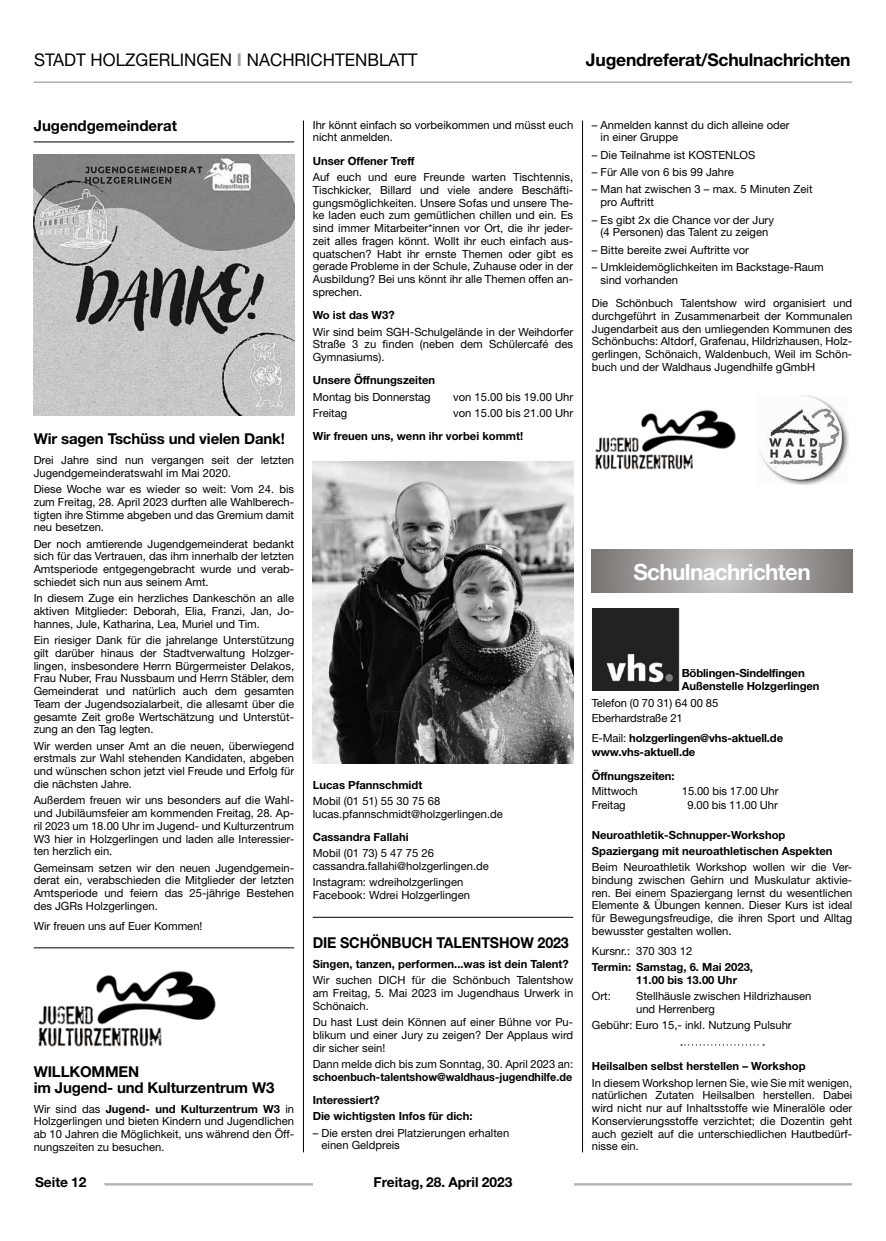
<style>
.page{position:relative;width:886px;height:1241px;background:#fff}
.page>*{position:absolute;margin:0;border:0;box-sizing:border-box;transform-origin:0 0}
.t1{font:700 22.5px "Helvetica Neue";letter-spacing:-.03em;color:#fff}
.t2{font:17.5px "Helvetica Neue LT Std";color:#000}
.t3{font:700 17.5px "Helvetica Neue LT Std";letter-spacing:-.01em;color:#000}
.t4{font:700 15px/16.2px "Helvetica Neue LT Std";letter-spacing:-.01em;color:#000}
.t5{font:700 15px "Helvetica Neue LT Std";letter-spacing:-.01em;color:#000;scale:.95 1}
.t6{font:700 13.75px "Helvetica Neue LT Std";color:#000}
.t7{font:11.25px/12.8px "Helvetica Neue LT Std";color:#000;text-align:justify}
.t8{font:700 11.25px/12.8px "Helvetica Neue LT Std";color:#000}
.t9{font:700 11.25px/23.4px "Helvetica Neue LT Std";color:#000;scale:.96 1}
.t10{font:700 8.38px/9.2px "Helvetica";color:#000}
.s1{font-weight:700;color:#a19f9d}
.s2{font-weight:700}
.s3{font-weight:400}
</style>
<div class="page">
<hr style="left:104px;top:1182px;width:748px;height:3px;background:#b7b6b4">
<div style="left:313px;top:1176px;width:260px;height:18px;background:#fff"></div>
<hr style="left:303px;top:120px;width:1px;height:1032px;background:#000">
<hr style="left:582px;top:120px;width:1px;height:1032px;background:#000">
<hr style="left:34px;top:81px;width:818px;height:2px;background:#a19f9d">
<hr style="left:34px;top:947px;width:260px;height:1px;background:#000">
<hr style="left:34px;top:142px;width:260px;height:1px;background:#000">
<img style="left:34px;top:155px;width:260px;height:260px">
<img style="left:38px;top:970px;width:178px;height:77px">
<hr style="left:313px;top:916px;width:260px;height:1px;background:#000">
<img style="left:313px;top:461px;width:260px;height:302px">
<svg style="left:681px;top:1044px;width:83px;height:1px"></svg>
<img style="left:758px;top:395px;width:91px;height:89px">
<img style="left:595px;top:410px;width:141px;height:60px">
<svg style="left:592px;top:549px;width:260px;height:43px;background:#a09e9c"></svg>
<div style="left:592px;top:609px;width:90px;height:83px;background:#222"></div>
<img style="left:606px;top:609px;width:76px;height:81px">
<h2 class="t2" style="left:34px;top:49px;width:385px">STADT HOLZGERLINGEN <span class="s1">I</span> NACHRICHTENBLATT</h2>
<h2 class="t3" style="left:586px;top:49px;width:266px">Jugendreferat/Schulnachrichten</h2>
<h3 class="t4" style="left:34px;top:117px;width:145px">Jugendgemeinderat</h3>
<h3 class="t4" style="left:34px;top:430px;width:253px">Wir sagen Tschüss und vielen Dank!</h3>
<p class="t7" style="left:34px;top:453px;width:262px">Drei Jahre sind nun vergangen seit der letzten<br>Jugendgemeinderatswahl im Mai 2020.</p>
<p class="t7" style="left:34px;top:482px;width:262px">Diese Woche war es wieder so weit: Vom 24. bis zum Freitag, 28. April 2023 durften alle Wahlberech&shy;tigten ihre Stimme abgeben und das Gremium damit neu besetzen.</p>
<p class="t7" style="left:34px;top:537px;width:262px">Der noch amtierende Jugendgemeinderat bedankt sich für das Vertrauen, das ihm innerhalb der letzten Amtsperiode entgegengebracht wurde und verab&shy;schiedet sich nun aus seinem Amt.</p>
<p class="t7" style="left:34px;top:591px;width:262px">In diesem Zuge ein herzliches Dankeschön an alle aktiven Mitglieder: Deborah, Elia, Franzi, Jan, Jo&shy;hannes, Jule, Katharina, Lea, Muriel und Tim.</p>
<p class="t7" style="left:34px;top:633px;width:262px">Ein riesiger Dank für die jahrelange Unterstützung gilt darüber hinaus der Stadtverwaltung Holzger&shy;lingen, insbesondere Herrn Bürgermeister Delakos, Frau Nuber, Frau Nussbaum und Herrn Stäbler, dem Gemeinderat und natürlich auch dem gesamten Team der Jugendsozialarbeit, die allesamt über die gesamte Zeit große Wertschätzung und Unterstüt&shy;zung an den Tag legten.</p>
<p class="t7" style="left:34px;top:739px;width:262px">Wir werden unser Amt an die neuen, überwiegend erstmals zur Wahl stehenden Kandidaten, abgeben und wünschen schon jetzt viel Freude und Erfolg für die nächsten Jahre.</p>
<p class="t7" style="left:34px;top:793px;width:262px">Außerdem freuen wir uns besonders auf die Wahl&shy;und Jubiläumsfeier am kommenden Freitag, 28. Ap&shy;ril 2023 um 18.00 Uhr im Jugend- und Kulturzentrum W3 hier in Holzgerlingen und laden alle Interessier&shy;ten herzlich ein.</p>
<p class="t7" style="left:34px;top:860px;width:262px">Gemeinsam setzen wir den neuen Jugendgemein&shy;derat ein, verabschieden die Mitglieder der letzten Amtsperiode und feiern das 25-jährige Bestehen des JGRs Holzgerlingen.</p>
<p class="t7" style="left:34px;top:919px;width:170px">Wir freuen uns auf Euer Kommen!</p>
<h3 class="t4" style="left:34px;top:1062px;width:242px">WILLKOMMEN<br>im Jugend- und Kulturzentrum W3</h3>
<p class="t7" style="left:34px;top:1101px;width:262px">Wir sind das <span class="s2">Jugend- und Kulturzentrum W3</span> in Holzgerlingen und bieten Kindern und Jugendlichen ab 10 Jahren die Möglichkeit, uns während den Öff&shy;nungszeiten zu besuchen.</p>
<p class="t7" style="left:313px;top:118px;width:262px">Ihr könnt einfach so vorbeikommen und müsst euch nicht anmelden.</p>
<p class="t8" style="left:313px;top:154px;width:103px">Unser Offener Treff</p>
<p class="t7" style="left:313px;top:170px;width:262px">Auf euch und eure Freunde warten Tischtennis, Tischkicker, Billard und viele andere Beschäfti&shy;gungsmöglichkeiten. Unsere Sofas und unsere The&shy;ke laden euch zum gemütlichen chillen und ein. Es sind immer Mitarbeiter*innen vor Ort, die ihr jeder&shy;zeit alles fragen könnt. Wollt ihr euch einfach aus&shy;quatschen? Habt ihr ernste Themen oder gibt es gerade Probleme in der Schule, Zuhause oder in der Ausbildung? Bei uns könnt ihr alle Themen offen an&shy;sprechen.</p>
<p class="t8" style="left:313px;top:308px;width:83px">Wo ist das W3?</p>
<p class="t7" style="left:313px;top:325px;width:262px">Wir sind beim SGH-Schulgelände in der Weihdorfer Straße 3 zu finden (neben dem Schülercafé des Gymnasiums).</p>
<p class="t8" style="left:313px;top:374px;width:124px">Unsere Öffnungszeiten</p>
<p class="t7" style="left:313px;top:390px;width:119px">Montag bis Donnerstag</p>
<p class="t7" style="left:453px;top:390px;width:122px">von 15.00 bis 19.00 Uhr</p>
<p class="t7" style="left:313px;top:406px;width:36px">Freitag</p>
<p class="t7" style="left:453px;top:406px;width:122px">von 15.00 bis 21.00 Uhr</p>
<p class="t8" style="left:313px;top:429px;width:212px">Wir freuen uns, wenn ihr vorbei kommt!</p>
<p class="t8" style="left:313px;top:778px;width:111px">Lucas Pfannschmidt</p>
<p class="t7" style="left:313px;top:794px;width:192px">Mobil (01 51) 55 30 75 68 lucas.pfannschmidt@holzgerlingen.de</p>
<p class="t8" style="left:313px;top:830px;width:97px">Cassandra Fallahi</p>
<p class="t7" style="left:313px;top:846px;width:178px">Mobil (01 73) 5 47 75 26 cassandra.fallahi@holzgerlingen.de</p>
<p class="t7" style="left:313px;top:875px;width:159px">Instagram: wdreiholzgerlingen<br>Facebook: Wdrei Holzgerlingen</p>
<h3 class="t5" style="left:313px;top:933px;width:271px">DIE SCHÖNBUCH TALENTSHOW 2023</h3>
<p class="t8" style="left:313px;top:957px;width:258px">Singen, tanzen, performen...was ist dein Talent?</p>
<p class="t7" style="left:313px;top:973px;width:262px">Wir suchen DICH für die Schönbuch Talentshow am Freitag, 5. Mai 2023 im Jugendhaus Urwerk in Schönaich.</p>
<p class="t7" style="left:313px;top:1015px;width:262px">Du hast Lust dein Können auf einer Bühne vor Pu&shy;blikum und einer Jury zu zeigen? Der Applaus wird dir sicher sein!</p>
<p class="t7" style="left:313px;top:1057px;width:262px">Dann melde dich bis zum Sonntag, 30. April 2023 an:</p>
<p class="t9" style="left:313px;top:1064px;width:272px">schoenbuch-talentshow@waldhaus-jugendhilfe.de<br>Interessiert?</p>
<p class="t8" style="left:313px;top:1109px;width:161px">Die wichtigsten Infos für dich:</p>
<p class="t7" style="left:321px;top:1125px;width:189px;text-indent:-9px">– Die ersten drei Platzierungen erhalten einen Geldpreis</p>
<p class="t6" style="left:35px;top:1173px;width:53px">Seite 12</p>
<p class="t6" style="left:374px;top:1173px;width:140px">Freitag, 28. April 2023</p>
<p class="t7" style="left:600px;top:118px;width:191px;text-indent:-9px">– Anmelden kannst du dich alleine oder in einer Gruppe</p>
<p class="t7" style="left:592px;top:148px;width:165px">– Die Teilnahme ist KOSTENLOS</p>
<p class="t7" style="left:592px;top:165px;width:143px">– Für Alle von 6 bis 99 Jahre</p>
<p class="t7" style="left:600px;top:183px;width:213px;text-indent:-9px">– Man hat zwischen 3 – max. 5 Minuten Zeit pro Auftritt</p>
<p class="t7" style="left:592px;top:213px;width:184px;text-align:center">– Es gibt 2x die Chance vor der Jury (4 Personen) das Talent zu zeigen</p>
<p class="t7" style="left:592px;top:243px;width:159px">– Bitte bereite zwei Auftritte vor</p>
<p class="t7" style="left:600px;top:260px;width:224px;text-indent:-9px">– Umkleidemöglichkeiten im Backstage-Raum sind vorhanden</p>
<p class="t7" style="left:592px;top:296px;width:262px">Die Schönbuch Talentshow wird organisiert und durchgeführt in Zusammenarbeit der Kommunalen Jugendarbeit aus den umliegenden Kommunen des Schönbuchs: Altdorf, Grafenau, Hildrizhausen, Holz&shy;gerlingen, Schönaich, Waldenbuch, Weil im Schön&shy;buch und der Waldhaus Jugendhilfe gGmbH</p>
<h1 class="t1" style="left:633px;top:558px;width:179px">Schulnachrichten</h1>
<p class="t8" style="left:682px;top:666px;width:139px">Böblingen-Sindelfingen<br>Außenstelle Holzgerlingen</p>
<p class="t7" style="left:592px;top:695px;width:128px;line-height:14.5px">Telefon (0 70 31) 64 00 85<br>Eberhardstraße 21</p>
<p class="t8" style="left:592px;top:730px;width:193px;line-height:14.5px"><span class="s3">E-Mail:</span> holzgerlingen@vhs-aktuell.de www.vhs-aktuell.de</p>
<p class="t8" style="left:592px;top:768px;width:84px">Öffnungszeiten:</p>
<p class="t7" style="left:592px;top:784px;width:47px">Mittwoch</p>
<p class="t7" style="left:682px;top:784px;width:98px">15.00 bis 17.00 Uhr</p>
<p class="t7" style="left:592px;top:798px;width:35px">Freitag</p>
<p class="t7" style="left:687px;top:798px;width:92px">9.00 bis 11.00 Uhr</p>
<p class="t8" style="left:592px;top:826px;width:242px;line-height:16.2px">Neuroathletik-Schnupper-Workshop<br>Spaziergang mit neuroathletischen Aspekten</p>
<p class="t7" style="left:592px;top:860px;width:262px">Beim Neuroathletik Workshop wollen wir die Ver&shy;bindung zwischen Gehirn und Muskulatur aktivie&shy;ren. Bei einem Spaziergang lernst du wesentlichen Elemente &amp; Übungen kennen. Dieser Kurs ist ideal für Bewegungsfreudige, die ihren Sport und Alltag bewusster gestalten wollen.</p>
<p class="t7" style="left:592px;top:944px;width:102px">Kursnr.: 370 303 12</p>
<p class="t8" style="left:636px;top:960px;width:118px;text-indent:-44px">Termin: Samstag, 6. Mai 2023,<br>11.00 bis 13.00 Uhr</p>
<p class="t7" style="left:592px;top:989px;width:20px">Ort:</p>
<p class="t7" style="left:636px;top:989px;width:177px">Stellhäusle zwischen Hildrizhausen und Herrenberg</p>
<p class="t7" style="left:592px;top:1018px;width:201px">Gebühr: Euro 15,- inkl. Nutzung Pulsuhr</p>
<p class="t8" style="left:592px;top:1059px;width:215px">Heilsalben selbst herstellen – Workshop</p>
<p class="t7" style="left:592px;top:1075px;width:262px">In diesem Workshop lernen Sie, wie Sie mit wenigen, natürlichen Zutaten Heilsalben herstellen. Dabei wird nicht nur auf Inhaltsstoffe wie Mineralöle oder Konservierungsstoffe verzichtet; die Dozentin geht auch gezielt auf die unterschiedlichen Hautbedürf&shy;nisse ein.</p>
<p class="t10" style="left:684px;top:673px;width:106px;line-height:10px">Böblingen-Sindelfingen<br>Außenstelle Holzgerlingen</p>
<p class="t10" style="left:686px;top:674px;width:106px">Böblingen-Sindelfingen<br>Außenste le Holzgerlingen</p>
<p class="t10" style="left:736px;top:683px;width:34px">Ehninge</p>
</div>
